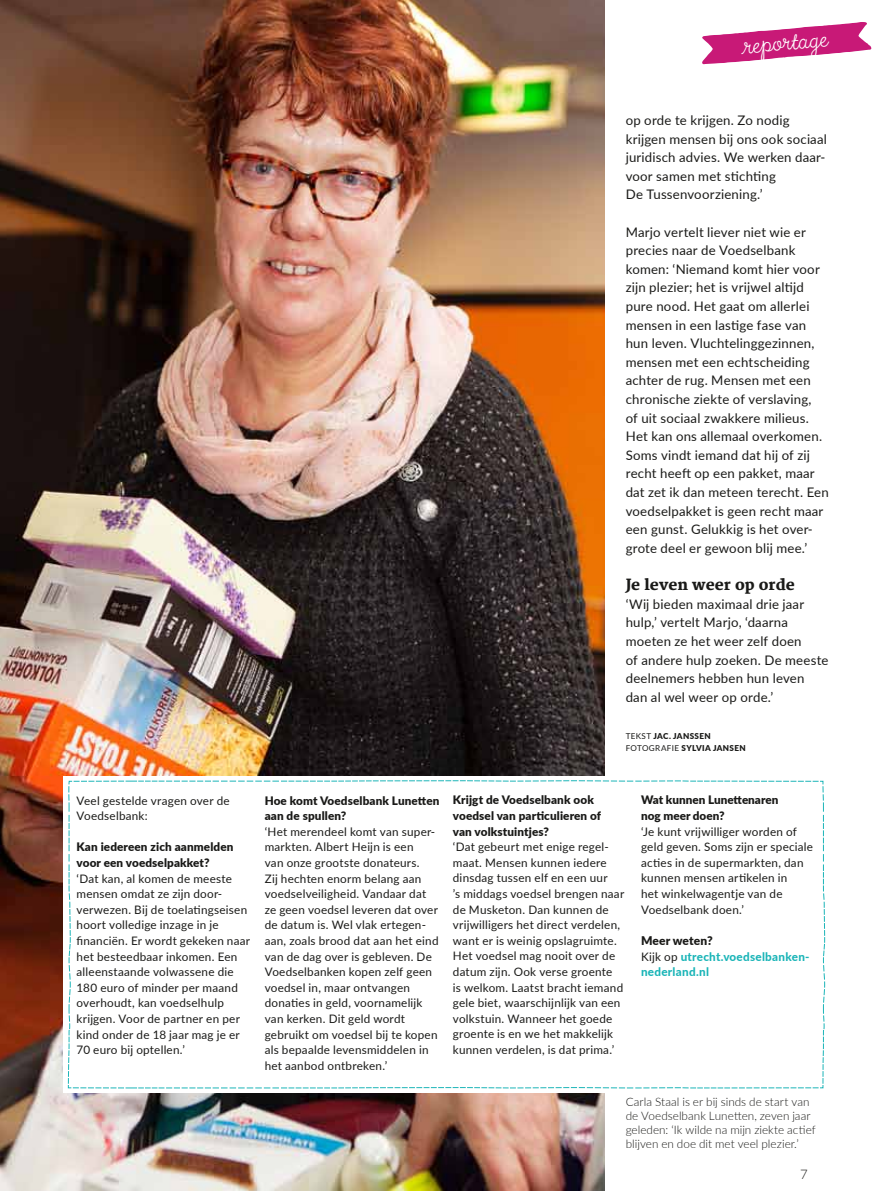
<style>
.page{position:relative;width:893px;height:1191px;background:#fff}
.page>*{position:absolute;margin:0;border:0;box-sizing:border-box;transform-origin:0 0}
.t1{font:33px "True North Script";color:#fff}
.t2{font:800 15px "Merriweather";color:#1a1a18}
.t3{font:13.2px/18.6px "Lato";letter-spacing:.015em;color:#1a1a18}
.t4{font:300 13.2px "Lato";color:#1a1a18}
.t5{font:900 12px "Lato";letter-spacing:.005em;color:#1a1a18}
.t6{font:11.7px/15.6px "Lato";letter-spacing:.02em;color:#1a1a18}
.t7{font:900 11.7px/15.6px "Lato";letter-spacing:.01em;color:#1a1a18}
.t8{font:300 11.7px/14.1px "Lato";letter-spacing:.005em;color:#1a1a18}
.t9{font:800 11.7px/15.6px "Lato";letter-spacing:.02em;color:#1cb5b8}
.t10{font:900 8.1px/12px "Lato";letter-spacing:.045em;color:#1a1a18}
.s1{font-weight:400}
.s2{font-weight:400;color:#1a1a18}
</style>
<div class="page">
<img style="left:0;top:0;width:604px;height:1191px">
<div style="left:64px;top:776px;width:765px;height:316px;background:#fff"></div>
<svg style="left:68px;top:780px;width:757px;height:308px"></svg>
<svg style="left:702px;top:22px;width:170px;height:42px"></svg>
<h1 class="t1" style="left:742px;top:27px;width:86px;rotate:-5deg">reportage</h1>
<p class="t3" style="left:626px;top:110px;width:203px">op orde te krijgen. Zo nodig krijgen mensen bij ons ook sociaal juridisch advies. We werken daar&shy;voor samen met stichting<br>De Tussenvoorziening.’</p>
<p class="t3" style="left:626px;top:222px;width:205px">Marjo vertelt liever niet wie er precies naar de Voedselbank komen: ‘Niemand komt hier voor zijn plezier; het is vrijwel altijd pure nood. Het gaat om allerlei mensen in een lastige fase van hun leven. Vluchtelinggezinnen, mensen met een echtscheiding achter de rug. Mensen met een chronische ziekte of verslaving,<br>of uit sociaal zwakkere milieus.<br>Het kan ons allemaal overkomen.<br>Soms vindt iemand dat hij of zij recht heeft op een pakket, maar dat zet ik dan meteen terecht. Een voedselpakket is geen recht maar een gunst. Gelukkig is het over&shy;grote deel er gewoon blij mee.’</p>
<p class="t2" style="left:626px;top:576px;width:171px">Je leven weer op orde</p>
<p class="t3" style="left:626px;top:594px;width:204px">‘Wij bieden maximaal drie jaar hulp,’ vertelt Marjo, ‘daarna moeten ze het weer zelf doen<br>of andere hulp zoeken. De meeste deelnemers hebben hun leven dan al wel weer op orde.’</p>
<p class="t10" style="left:626px;top:729px;width:122px"><span class="s1">Tekst</span> Jac. Janssen<br><span class="s1">Fotograf ie</span> Sylvia Jansen</p>
<p class="t6" style="left:77px;top:792px;width:155px">Veel gestelde vragen over de<br>Voedselbank:</p>
<p class="t7" style="left:77px;top:838px;width:158px">Kan iedereen zich aanmelden voor een voedselpakket?</p>
<p class="t6" style="left:77px;top:870px;width:175px">‘Dat kan, al komen de meeste mensen omdat ze zijn door&shy;verwezen. Bij de toelatingseisen hoort volledige inzage in je financiën. Er wordt gekeken naar het besteedbaar inkomen. Een alleenstaande volwassene die<br>180 euro of minder per maand overhoudt, kan voedselhulp krijgen. Voor de partner en per kind onder de 18 jaar mag je er<br>70 euro bij optellen.’</p>
<p class="t7" style="left:265px;top:792px;width:176px">Hoe komt Voedselbank Lunetten aan de spullen?</p>
<p class="t6" style="left:265px;top:823px;width:175px">‘Het merendeel komt van super&shy;markten. Albert Heijn is een<br>van onze grootste donateurs.<br>Zij hechten enorm belang aan voedselveiligheid. Vandaar dat ze geen voedsel leveren dat over de datum is. Wel vlak ertegen&shy;aan, zoals brood dat aan het eind van de dag over is gebleven. De<br>Voedselbanken kopen zelf geen voedsel in, maar ontvangen donaties in geld, voornamelijk van kerken. Dit geld wordt gebruikt om voedsel bij te kopen als bepaalde levensmiddelen in het aanbod ontbreken.’</p>
<p class="t7" style="left:453px;top:792px;width:150px">Krijgt de Voedselbank ook voedsel van particulieren of van volkstuintjes?</p>
<p class="t6" style="left:453px;top:838px;width:173px">‘Dat gebeurt met enige regel&shy;maat. Mensen kunnen iedere dinsdag tussen elf en een uur<br>’s middags voedsel brengen naar de Musketon. Dan kunnen de vrijwilligers het direct verdelen, want er is weinig opslagruimte.<br>Het voedsel mag nooit over de datum zijn. Ook verse groente<br>is welkom. Laatst bracht iemand gele biet, waarschijnlijk van een volkstuin. Wanneer het goede groente is en we het makkelijk kunnen verdelen, is dat prima.’</p>
<p class="t7" style="left:641px;top:791px;width:139px">Wat kunnen Lunettenaren nog meer doen?</p>
<p class="t6" style="left:641px;top:823px;width:174px">‘Je kunt vrijwilliger worden of geld geven. Soms zijn er speciale acties in de supermarkten, dan kunnen mensen artikelen in<br>het winkelwagentje van de<br>Voedselbank doen.’</p>
<p class="t5" style="left:641px;top:931px;width:73px">Meer weten?</p>
<p class="t9" style="left:641px;top:948px;width:170px"><span class="s2">Kijk op</span> utrecht.voedselbanken&shy;nederland.nl</p>
<p class="t8" style="left:626px;top:1094px;width:192px">Carla Staal is er bij sinds de start van de Voedselbank Lunetten, zeven jaar geleden: ‘Ik wilde na mijn ziekte actief blijven en doe dit met veel plezier.’</p>
<p class="t4" style="left:800px;top:1164px;width:9px">7</p>
</div>
